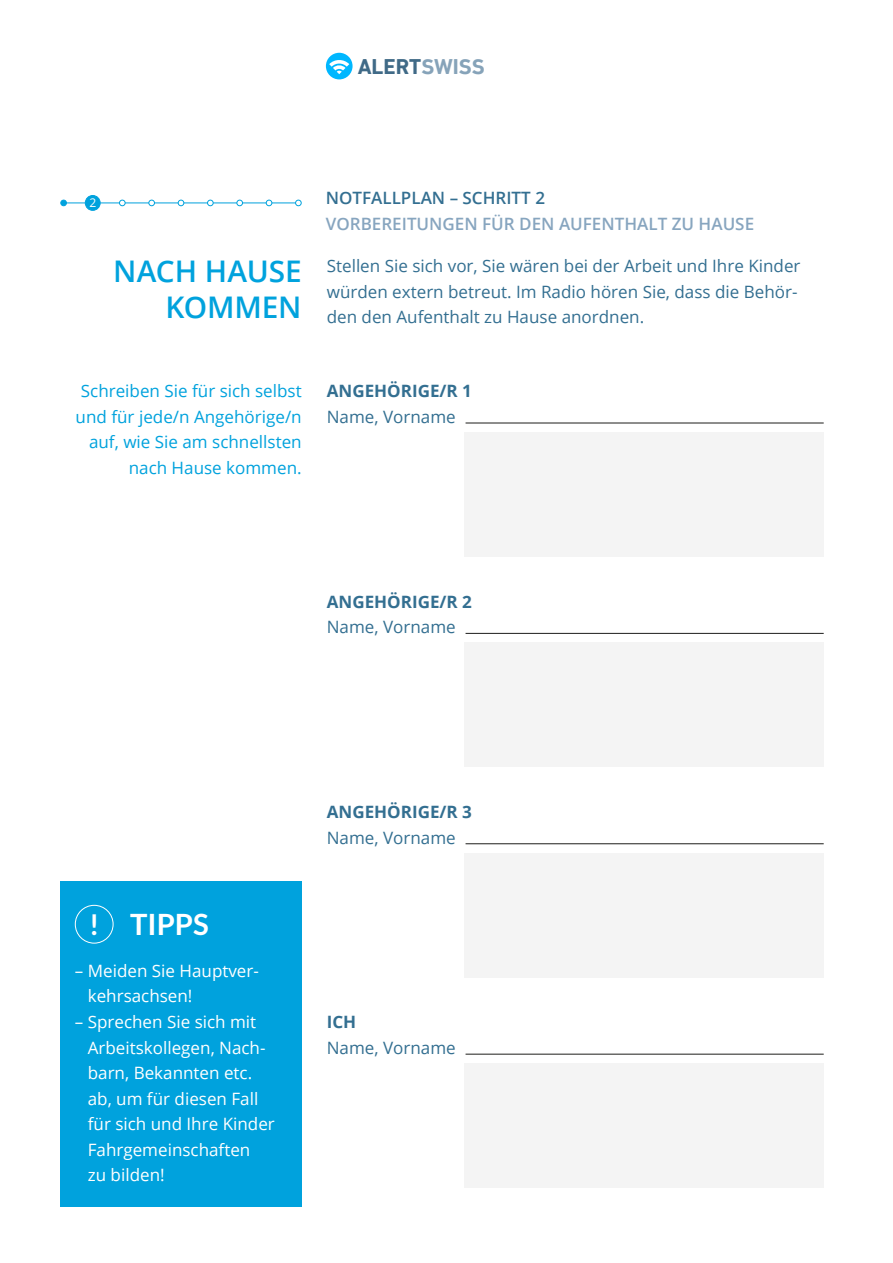
<style>
.page{position:relative;width:893px;height:1263px;background:#fff}
.page>*{position:absolute;margin:0;border:0;box-sizing:border-box;transform-origin:0 0}
.t1{font:600 29.85px/36.2px "Open Sans";letter-spacing:-.005em;color:#00a2dd;text-align:right}
.t2{font:700 29.25px "Lato";color:#fff}
.t3{font:700 21.6px "DIN Next W01";color:#406a87}
.t4{font:17.1px/25.5px "Open Sans";color:#336f91}
.t5{font:17.1px/25.5px "Open Sans";color:#fff}
.t6{font:17.1px/25.5px "Open Sans";color:#00a2dd;text-align:right}
.t7{font:700 17.1px "Open Sans";color:#336f91}
.t8{font:600 17.1px "Open Sans";color:#87a5bf}
.t9{font:600 17.1px "Open Sans";color:#336f91}
.t10{font:12px "Open Sans";color:#fff}
.s1{color:#86a3b9}
.s2{font-size:28.65px}
</style>
<div class="page">
<div style="left:326px;top:53px;width:27px;height:26px;background:#00b7ff;border-radius:50%"></div>
<svg style="left:329px;top:60px;width:20px;height:14px"></svg>
<hr style="left:64px;top:202px;width:235px;height:1px;background:#00a2dd">
<div style="left:119px;top:200px;width:7px;height:6px;border:1px solid #00a2dd;border-radius:50%"></div>
<div style="left:60px;top:200px;width:7px;height:6px;border:1px solid #00a2dd;border-radius:50%"></div>
<div style="left:148px;top:200px;width:7px;height:6px;border:1px solid #00a2dd;border-radius:50%"></div>
<svg style="left:178px;top:200px;width:6px;height:6px"></svg>
<div style="left:207px;top:200px;width:7px;height:6px;border:1px solid #00a2dd;border-radius:50%"></div>
<div style="left:236px;top:200px;width:7px;height:6px;border:1px solid #00a2dd;border-radius:50%"></div>
<svg style="left:266px;top:200px;width:6px;height:6px"></svg>
<div style="left:295px;top:200px;width:7px;height:6px;border:1px solid #00a2dd;border-radius:50%"></div>
<div style="left:60px;top:881px;width:242px;height:326px;background:#00a2dd"></div>
<div style="left:75px;top:905px;width:39px;height:38px;border:1px solid #fff;border-radius:50%"></div>
<div style="left:85px;top:195px;width:15px;height:15px;background:#00a2dd;border-radius:50%"></div>
<div style="left:85px;top:195px;width:16px;height:16px;border:1px solid #00a2dd;border-radius:50%"></div>
<hr style="left:466px;top:423px;width:358px;height:1px;background:#1d1d1b">
<hr style="left:466px;top:633px;width:358px;height:1px;background:#1d1d1b">
<hr style="left:466px;top:843px;width:358px;height:1px;background:#1d1d1b">
<hr style="left:466px;top:1054px;width:358px;height:1px;background:#1d1d1b">
<div style="left:464px;top:432px;width:359px;height:124px;background:#f4f4f4"></div>
<div style="left:464px;top:642px;width:359px;height:125px;background:#f4f4f4"></div>
<div style="left:464px;top:853px;width:359px;height:124px;background:#f4f4f4"></div>
<div style="left:464px;top:1063px;width:359px;height:124px;background:#f4f4f4"></div>
<p class="t3" style="left:358px;top:54px;width:128px">ALERT<span class="s1">SWISS</span></p>
<p class="t10" style="left:90px;top:195px;width:8px">2</p>
<p class="t9" style="left:326px;top:186px;width:221px">NOTFALLPLAN – SCHRITT 2</p>
<p class="t8" style="left:326px;top:212px;width:430px">VORBEREITUNGEN FÜR DEN AUFENTHALT ZU HAUSE</p>
<h1 class="t1" style="left:113px;top:253px;width:190px">NACH HAUSE<br>KOMMEN</h1>
<p class="t6" style="left:76px;top:378px;width:228px">Schreiben Sie für sich selbst und für jede/n Angehörige/n auf, wie Sie am schnellsten nach Hause kommen.</p>
<p class="t4" style="left:327px;top:253px;width:475px">Stellen Sie sich vor, Sie wären bei der Arbeit und Ihre Kinder würden extern betreut. Im Radio hören Sie, dass die Behör&shy;den den Aufenthalt zu Hause anordnen.</p>
<p class="t7" style="left:327px;top:379px;width:147px">ANGEHÖRIGE/R 1</p>
<p class="t4" style="left:327px;top:403px;width:130px">Name, Vorname</p>
<p class="t7" style="left:327px;top:589px;width:147px">ANGEHÖRIGE/R 2</p>
<p class="t4" style="left:327px;top:614px;width:130px">Name, Vorname</p>
<h2 class="t2" style="left:89px;top:907px;width:121px"><span class="s2">!</span> TIPPS</h2>
<p class="t5" style="left:88px;top:957px;width:173px;text-indent:-13px">– Meiden Sie Hauptver&shy;kehrsachsen!</p>
<p class="t5" style="left:88px;top:1009px;width:189px;text-indent:-13px">– Sprechen Sie sich mit<br>Arbeits kollegen, Nach&shy;barn, Bekannten etc. ab, um für diesen Fall für sich und Ihre Kinder<br>Fahrgemeinschaften<br>zu bilden!</p>
<p class="t7" style="left:327px;top:800px;width:147px">ANGEHÖRIGE/R 3</p>
<p class="t4" style="left:327px;top:824px;width:130px">Name, Vorname</p>
<p class="t7" style="left:327px;top:1010px;width:31px">ICH</p>
<p class="t4" style="left:327px;top:1034px;width:130px">Name, Vorname</p>
</div>
